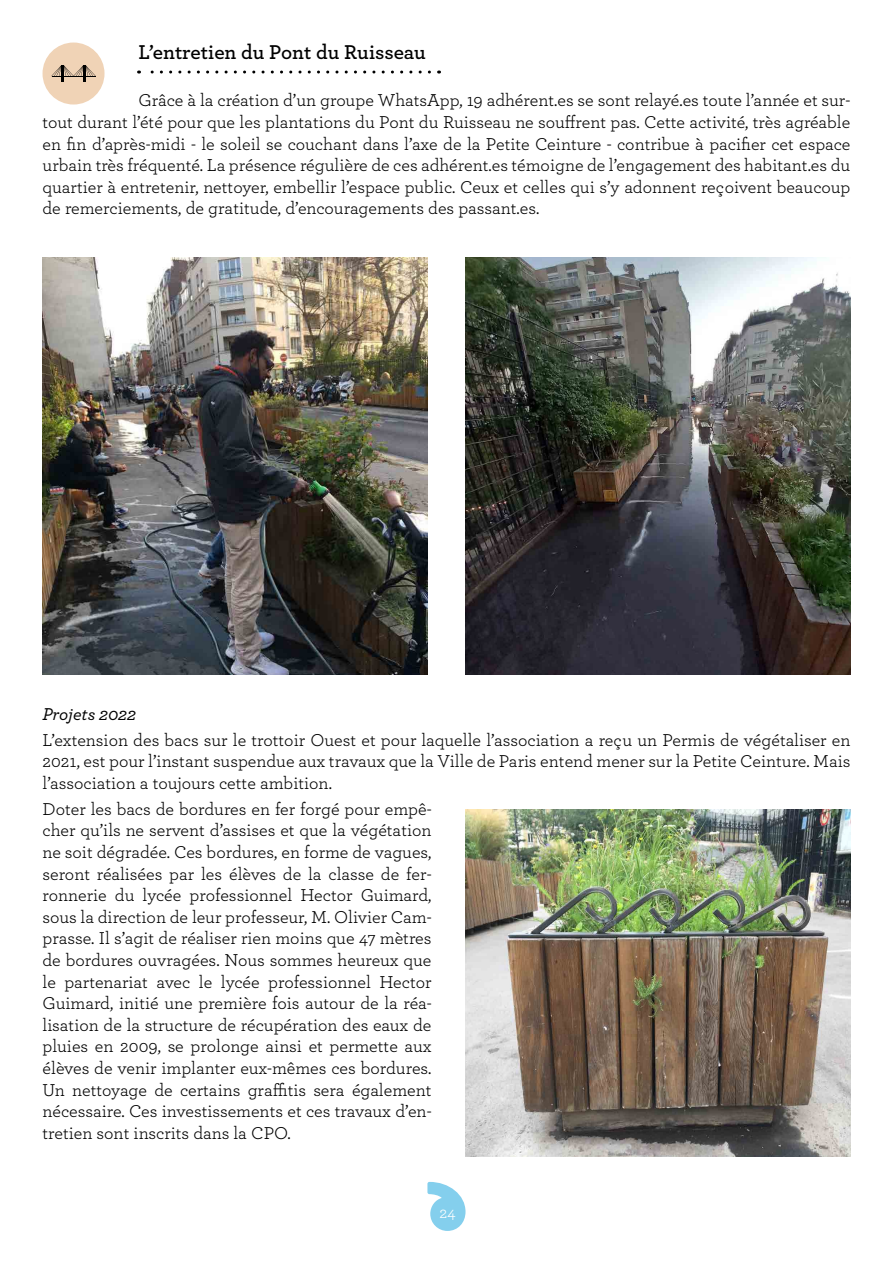
<style>
.page{position:relative;width:893px;height:1263px;background:#fff}
.page>*{position:absolute;margin:0;border:0;box-sizing:border-box;transform-origin:0 0}
.t1{font:600 21px "Archer Pro";color:#000}
.t2{font:18px/21.6px "Archer Pro";color:#000;text-align:justify}
.t3{font:italic 500 18px "Archer Pro";color:#000}
.t4{font:16.5px "Archer Pro";color:#fff}
</style>
<div class="page">
<svg style="left:427px;top:1182px;width:38px;height:49px"></svg>
<div style="left:435px;top:1205px;width:25px;height:13px;background:#84cfed"></div>
<svg style="left:139px;top:71px;width:290px;height:3px"></svg>
<img style="left:43px;top:257px;width:384px;height:417px">
<img style="left:466px;top:257px;width:384px;height:417px">
<img style="left:466px;top:809px;width:384px;height:348px">
<div style="left:43px;top:43px;width:62px;height:62px;background:#f0d3b6;border-radius:50%"></div>
<svg style="left:51px;top:65px;width:45px;height:17px"></svg>
<p class="t1" style="left:139px;top:37px;width:289px">L’entretien du Pont du Ruisseau</p>
<p class="t2" style="left:43px;top:89px;width:809px;text-indent:96px">Grâce à la création d’un groupe WhatsApp, 19 adhérent.es se sont relayé.es toute l’année et sur&shy;tout durant l’été pour que les plantations du Pont du Ruisseau ne souffrent pas. Cette activité, très agréable en fin d’après-midi - le soleil se couchant dans l’axe de la Petite Ceinture - contribue à pacifier cet espace urbain très fréquenté. La présence régulière de ces adhérent.es témoigne de l’engagement des habitant.es du quartier à entretenir, nettoyer, embellir l’espace public. Ceux et celles qui s’y adonnent reçoivent beaucoup de remerciements, de gratitude, d’encouragements des passant.es.</p>
<p class="t3" style="left:43px;top:700px;width:95px">Projets 2022</p>
<p class="t2" style="left:43px;top:728px;width:809px">L’extension des bacs sur le trottoir Ouest et pour laquelle l’association a reçu un Permis de végétaliser en 2021, est pour l’instant suspendue aux travaux que la Ville de Paris entend mener sur la Petite Ceinture. Mais l’association a toujours cette ambition.</p>
<p class="t2" style="left:43px;top:797px;width:391px">Doter les bacs de bordures en fer forgé pour empê&shy;cher qu’ils ne servent d’assises et que la végétation ne soit dégradée. Ces bordures, en forme de vagues, seront réalisées par les élèves de la classe de fer&shy;ronnerie du lycée professionnel Hector Guimard, sous la direction de leur professeur, M. Olivier Cam&shy;prasse. Il s’agit de réaliser rien moins que 47 mètres de bordures ouvragées. Nous sommes heureux que le partenariat avec le lycée professionnel Hector Guimard, initié une première fois autour de la réa&shy;lisation de la structure de récupération des eaux de pluies en 2009, se prolonge ainsi et permette aux élèves de venir implanter eux-mêmes ces bordures.<br>Un nettoyage de certains graffitis sera également nécessaire. Ces investissements et ces travaux d’en&shy;tretien sont inscrits dans la CPO.</p>
<p class="t4" style="left:440px;top:1201px;width:18px">24</p>
</div>
